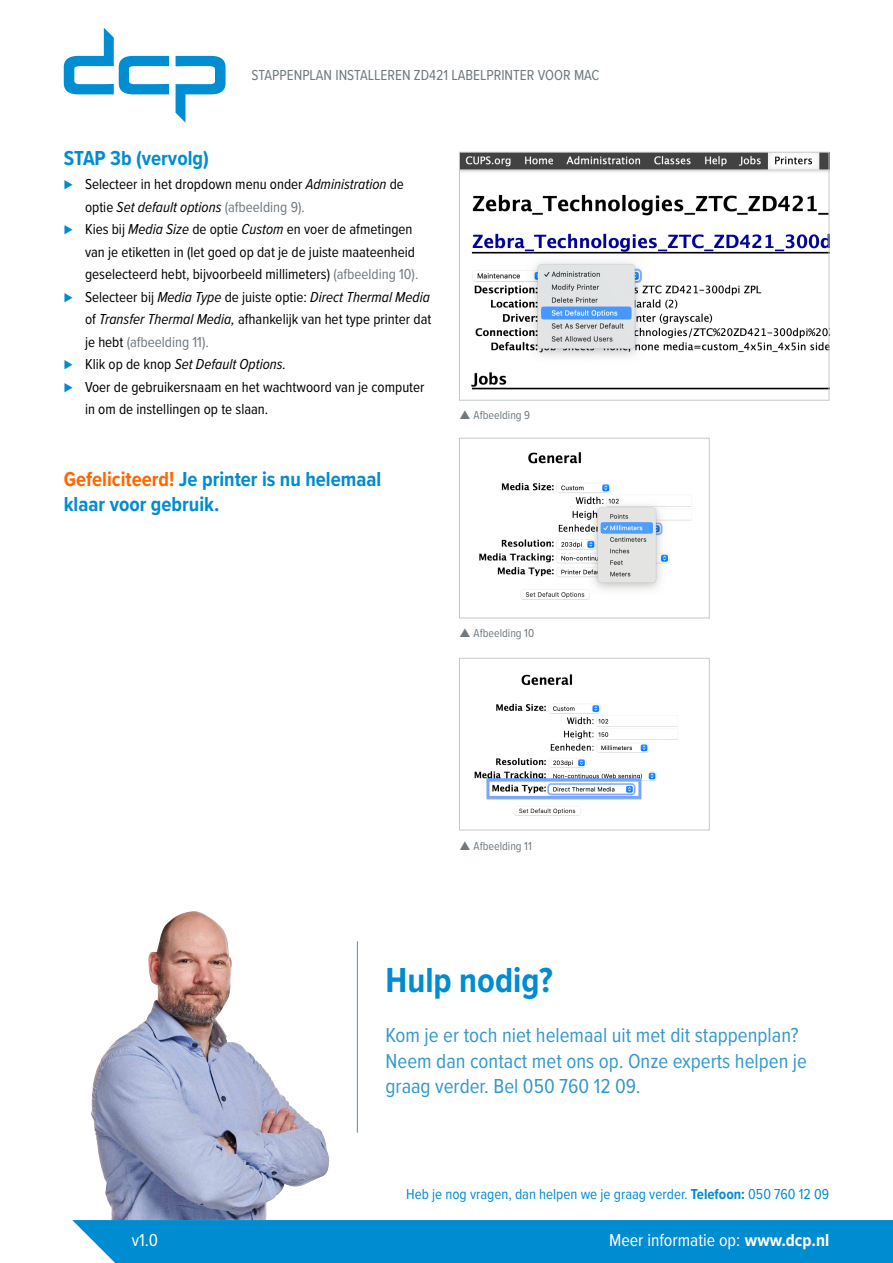
<style>
.page{position:relative;width:893px;height:1263px;background:#fff}
.page>*{position:absolute;margin:0;border:0;box-sizing:border-box;transform-origin:0 0}
.t1{font:700 36px "Proxima Nova Cond";color:#008cd1}
.t2{font:21px/25.2px "Proxima Nova Cond";color:#39c}
.t3{font:700 21px/25.2px "Proxima Nova Cond";color:#008cd1}
.t4{font:18px "Proxima Nova Cond";color:#fff}
.t5{font:15px "Proxima Nova Cond";color:#000}
.t6{font:italic 15px "Proxima Nova Cond";color:#000}
.t7{font:15px "Proxima Nova Cond";color:#6f797f}
.t8{font:15px "Proxima Nova Cond";color:#008cd1}
.t9{font:12px "Proxima Nova Cond";color:#6f797f}
.s1{color:#008cd1}
.s2{font-style:italic}
.s3{font-style:normal}
.s4{font-style:normal;color:#6f797f}
.s5{color:#6f797f}
.s6{font-style:normal;color:#008cd1}
.s7{color:#000}
.s8{color:#f60}
.s9{font-weight:700}
</style>
<div class="page">
<img style="left:461px;top:154px;width:366px;height:236px">
<div style="left:459px;top:152px;width:370px;height:248px;border:1px solid #c7c9cc"></div>
<img style="left:474px;top:674px;width:204px;height:142px">
<div style="left:459px;top:658px;width:250px;height:172px;border:1px solid #c7c9cc"></div>
<img style="left:479px;top:452px;width:212px;height:148px">
<div style="left:459px;top:438px;width:250px;height:180px;border:1px solid #c7c9cc"></div>
<div style="left:72px;top:1220px;width:821px;height:43px;background:#008cd1"></div>
<svg style="left:64px;top:28px;width:105px;height:66px"></svg>
<svg style="left:176px;top:56px;width:50px;height:67px"></svg>
<hr style="left:357px;top:941px;width:1px;height:191px;background:#39c">
<img style="left:91px;top:911px;width:238px;height:309px">
<p class="t7" style="left:252px;top:64px;width:349px">STAPPENPLAN INSTALLEREN ZD421 LABELPRINTER VOOR MAC</p>
<h2 class="t3" style="left:64px;top:145px;width:147px">STAP 3b (vervolg)</h2>
<p class="t5" style="left:64px;top:173px;width:342px"><span class="s1">⊲</span> Selecteer in het dropdown menu onder <span class="s2">Administration</span> de</p>
<p class="t6" style="left:85px;top:195px;width:221px"><span class="s3">optie</span> Set default options <span class="s4">(afbeelding 9).</span></p>
<p class="t5" style="left:64px;top:218px;width:350px"><span class="s1">⊲</span> Kies bij <span class="s2">Media Size</span> de optie <span class="s2">Custom</span> en voer de afmetingen</p>
<p class="t5" style="left:85px;top:240px;width:332px">van je etiketten in (let goed op dat je de juiste maateenheid</p>
<p class="t5" style="left:85px;top:263px;width:335px">geselecteerd hebt, bijvoorbeeld millimeters) <span class="s5">(afbeelding 10).</span></p>
<p class="t6" style="left:64px;top:285px;width:368px"><span class="s6">⊲</span> <span class="s3">Selecteer bij</span> Media Type <span class="s3">de juiste optie:</span> Direct Thermal Media</p>
<p class="t5" style="left:85px;top:308px;width:348px">of <span class="s2">Transfer Thermal Media,</span> afhankelijk van het type printer dat</p>
<p class="t7" style="left:85px;top:330px;width:125px"><span class="s7">je hebt</span> (afbeelding 11).</p>
<p class="t6" style="left:64px;top:353px;width:224px"><span class="s6">⊲</span> <span class="s3">Klik op de knop</span> Set Default Options.</p>
<p class="t5" style="left:64px;top:375px;width:362px"><span class="s1">⊲</span> Voer de gebruikersnaam en het wachtwoord van je computer</p>
<p class="t5" style="left:85px;top:398px;width:185px">in om de instellingen op te slaan.</p>
<h2 class="t3" style="left:64px;top:466px;width:319px"><span class="s8">Gefeliciteerd!</span> Je printer is nu helemaal klaar voor gebruik.</h2>
<p class="t9" style="left:474px;top:406px;width:58px">Afbeelding 9</p>
<p class="t9" style="left:474px;top:624px;width:62px">Afbeelding 10</p>
<p class="t9" style="left:474px;top:837px;width:60px">Afbeelding 11</p>
<h1 class="t1" style="left:386px;top:953px;width:169px">Hulp nodig?</h1>
<h2 class="t2" style="left:386px;top:1022px;width:423px">Kom je er toch niet helemaal uit met dit stappenplan?<br>Neem dan contact met ons op. Onze experts helpen je graag verder. Bel 050 760 12 09.</h2>
<p class="t8" style="left:406px;top:1183px;width:425px">Heb je nog vragen, dan helpen we je graag verder. <span class="s9">Telefoon:</span> 050 760 12 09</p>
<p class="t4" style="left:132px;top:1226px;width:28px">v1.0</p>
<p class="t4" style="left:609px;top:1226px;width:222px">Meer informatie op: <span class="s9">www.dcp.nl</span></p>
</div>
